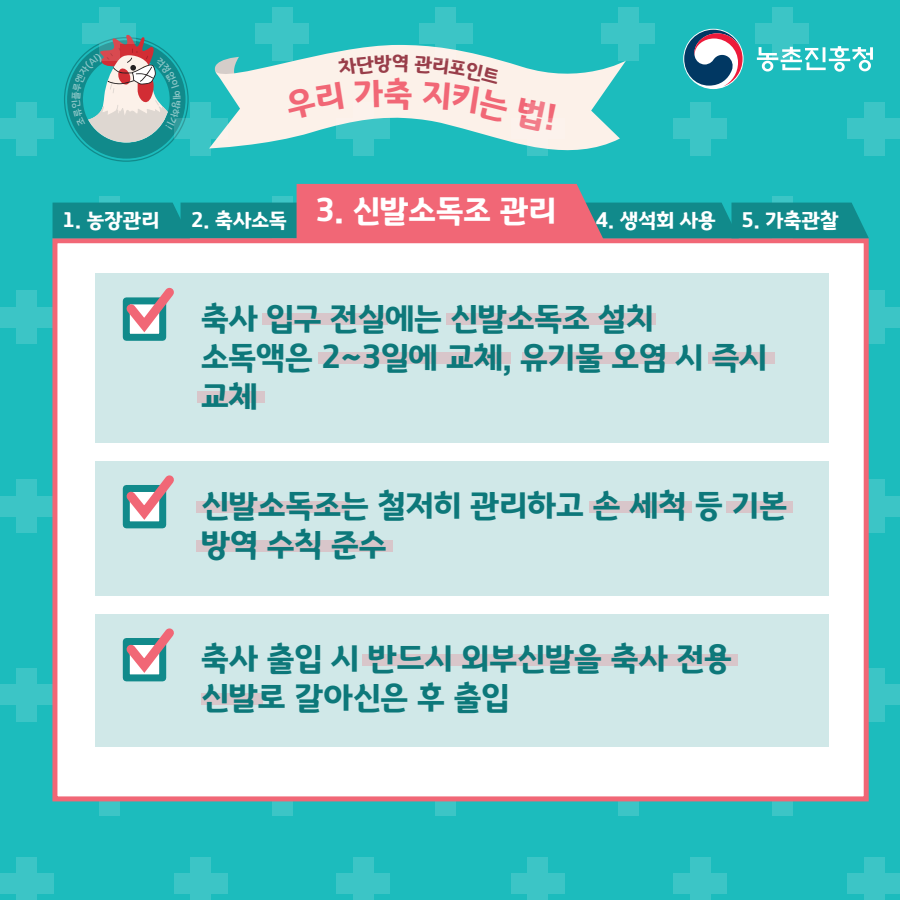
<style>
.page{position:relative;width:900px;height:900px;background:#1cbcbd}
.page>*{position:absolute;margin:0;border:0;box-sizing:border-box;transform-origin:0 0}
.t1{font:33.8px "Gyeonggi Title BOTF";color:#f16776}
.t2{font:32.7px/39.2px "Gyeonggi Title BOTF";color:#0d787a}
.t3{font:20.8px "Gyeonggi Title BOTF";color:#fff}
</style>
<div class="page">
<svg style="left:211px;top:45px;width:415px;height:106px"></svg>
<div style="left:99px;top:7px;width:20px;height:54px;background:#3cc5c6"></div>
<div style="left:82px;top:24px;width:54px;height:20px;background:#3cc5c6"></div>
<div style="left:272px;top:7px;width:20px;height:54px;background:#3cc5c6"></div>
<div style="left:255px;top:24px;width:54px;height:20px;background:#3cc5c6"></div>
<div style="left:618px;top:7px;width:20px;height:54px;background:#3cc5c6"></div>
<div style="left:601px;top:24px;width:54px;height:20px;background:#3cc5c6"></div>
<div style="left:17px;top:102px;width:20px;height:54px;background:#3cc5c6"></div>
<div style="left:0;top:119px;width:54px;height:20px;background:#3cc5c6"></div>
<div style="left:191px;top:102px;width:20px;height:54px;background:#3cc5c6"></div>
<svg style="left:189px;top:119px;width:39px;height:20px"></svg>
<svg style="left:436px;top:7px;width:20px;height:48px"></svg>
<div style="left:419px;top:24px;width:54px;height:20px;background:#3cc5c6"></div>
<div style="left:353px;top:102px;width:21px;height:54px;background:#3cc5c6"></div>
<div style="left:337px;top:119px;width:53px;height:20px;background:#3cc5c6"></div>
<svg style="left:527px;top:139px;width:21px;height:17px"></svg>
<div style="left:511px;top:119px;width:53px;height:20px;background:#fcf2ec"></div>
<div style="left:772px;top:7px;width:21px;height:54px;background:#3cc5c6"></div>
<div style="left:756px;top:24px;width:53px;height:20px;background:#3cc5c6"></div>
<div style="left:690px;top:102px;width:20px;height:54px;background:#3cc5c6"></div>
<div style="left:673px;top:119px;width:54px;height:20px;background:#3cc5c6"></div>
<div style="left:864px;top:102px;width:20px;height:54px;background:#3cc5c6"></div>
<div style="left:847px;top:119px;width:53px;height:20px;background:#3cc5c6"></div>
<div style="left:17px;top:291px;width:20px;height:53px;background:#3cc5c6"></div>
<div style="left:0;top:307px;width:54px;height:21px;background:#3cc5c6"></div>
<div style="left:864px;top:291px;width:20px;height:53px;background:#3cc5c6"></div>
<div style="left:847px;top:307px;width:53px;height:21px;background:#3cc5c6"></div>
<div style="left:17px;top:479px;width:20px;height:54px;background:#3cc5c6"></div>
<div style="left:0;top:496px;width:54px;height:20px;background:#3cc5c6"></div>
<div style="left:864px;top:479px;width:20px;height:54px;background:#3cc5c6"></div>
<div style="left:847px;top:496px;width:53px;height:20px;background:#3cc5c6"></div>
<div style="left:17px;top:668px;width:20px;height:54px;background:#3cc5c6"></div>
<div style="left:0;top:685px;width:54px;height:20px;background:#3cc5c6"></div>
<div style="left:864px;top:668px;width:20px;height:54px;background:#3cc5c6"></div>
<div style="left:847px;top:685px;width:53px;height:20px;background:#3cc5c6"></div>
<div style="left:99px;top:762px;width:20px;height:54px;background:linear-gradient(to right,#3cc5c6,#3cc5c6)"></div>
<div style="left:272px;top:762px;width:20px;height:54px;background:linear-gradient(to right,#3cc5c6,#3cc5c6)"></div>
<div style="left:618px;top:762px;width:20px;height:54px;background:linear-gradient(to right,#3cc5c6,#3cc5c6)"></div>
<div style="left:17px;top:857px;width:20px;height:43px;background:#3cc5c6"></div>
<div style="left:0;top:874px;width:54px;height:20px;background:#3cc5c6"></div>
<div style="left:191px;top:857px;width:20px;height:43px;background:#3cc5c6"></div>
<div style="left:174px;top:874px;width:54px;height:20px;background:#3cc5c6"></div>
<div style="left:436px;top:762px;width:20px;height:54px;background:linear-gradient(to right,#3cc5c6,#3cc5c6)"></div>
<div style="left:353px;top:857px;width:21px;height:43px;background:#3cc5c6"></div>
<div style="left:337px;top:874px;width:53px;height:20px;background:#3cc5c6"></div>
<div style="left:527px;top:857px;width:21px;height:43px;background:#3cc5c6"></div>
<div style="left:511px;top:874px;width:53px;height:20px;background:#3cc5c6"></div>
<svg style="left:772px;top:801px;width:21px;height:15px"></svg>
<div style="left:690px;top:857px;width:20px;height:43px;background:#3cc5c6"></div>
<div style="left:673px;top:874px;width:54px;height:20px;background:#3cc5c6"></div>
<div style="left:864px;top:857px;width:20px;height:43px;background:#3cc5c6"></div>
<div style="left:847px;top:874px;width:53px;height:20px;background:#3cc5c6"></div>
<div style="left:52px;top:238px;width:817px;height:563px;background:#fff;border:5px solid #f16776"></div>
<div style="left:95px;top:614px;width:734px;height:132px;background:#d0e8e8"></div>
<svg style="left:123px;top:680px;width:43px;height:1px"></svg>
<svg style="left:122px;top:628px;width:52px;height:52px"></svg>
<div style="left:95px;top:461px;width:734px;height:135px;background:#d0e8e8"></div>
<svg style="left:123px;top:527px;width:43px;height:1px"></svg>
<svg style="left:122px;top:475px;width:52px;height:52px"></svg>
<svg style="left:683px;top:29px;width:61px;height:60px"></svg>
<svg style="left:757px;top:46px;width:116px;height:26px"></svg>
<svg style="left:684px;top:30px;width:59px;height:56px;background:#71889e"></svg>
<div style="left:95px;top:273px;width:734px;height:170px;background:#d0e8e8"></div>
<svg style="left:124px;top:340px;width:41px;height:1px"></svg>
<svg style="left:122px;top:287px;width:52px;height:53px"></svg>
<svg style="left:53px;top:184px;width:816px;height:55px"></svg>
<div style="left:263px;top:313px;width:125px;height:12px;background:#d8c6ca"></div>
<div style="left:318px;top:352px;width:192px;height:12px;background:#d8c6ca"></div>
<div style="left:198px;top:391px;width:67px;height:12px;background:#d8c6ca"></div>
<div style="left:522px;top:352px;width:157px;height:12px;background:#d8c6ca"></div>
<div style="left:708px;top:352px;width:67px;height:12px;background:#d8c6ca"></div>
<div style="left:447px;top:313px;width:209px;height:12px;background:#d8c6ca"></div>
<div style="left:196px;top:501px;width:154px;height:12px;background:#d8c6ca"></div>
<div style="left:589px;top:501px;width:102px;height:12px;background:#d8c6ca"></div>
<div style="left:726px;top:501px;width:66px;height:12px;background:#d8c6ca"></div>
<div style="left:196px;top:540px;width:196px;height:12px;background:#d8c6ca"></div>
<div style="left:362px;top:654px;width:375px;height:12px;background:#d8c6ca"></div>
<div style="left:201px;top:693px;width:62px;height:12px;background:#d8c6ca"></div>
<div style="left:284px;top:55px;width:124px;height:66px;background:#fcf1e9"></div>
<svg style="left:414px;top:55px;width:142px;height:76px"></svg>
<svg style="left:64px;top:35px;width:125px;height:127px"></svg>
<p class="t1" style="left:384px;top:78px;width:30px">축</p>
<p class="t3" style="left:63px;top:210px;width:98px">1. 농장관리</p>
<p class="t3" style="left:191px;top:210px;width:649px">2. 축사소독 <sup>3.</sup> <sup>신발소독조</sup> <sup>관리</sup> 4. 생석회 사용 5. 가축관찰</p>
<p class="t2" style="left:201px;top:299px;width:568px">축사 입구 전실에는 신발소독조 설치 소독액은 2~3일에 교체, 유기물 오염 시 즉시 교체</p>
<p class="t2" style="left:201px;top:487px;width:588px">신발소독조는 철저히 관리하고 손 세척 등 기본 방역 수칙 준수</p>
<p class="t2" style="left:201px;top:640px;width:533px">축사 출입 시 반드시 외부신발을 축사 전용 신발로 갈아신은 후 출입</p>
</div>
